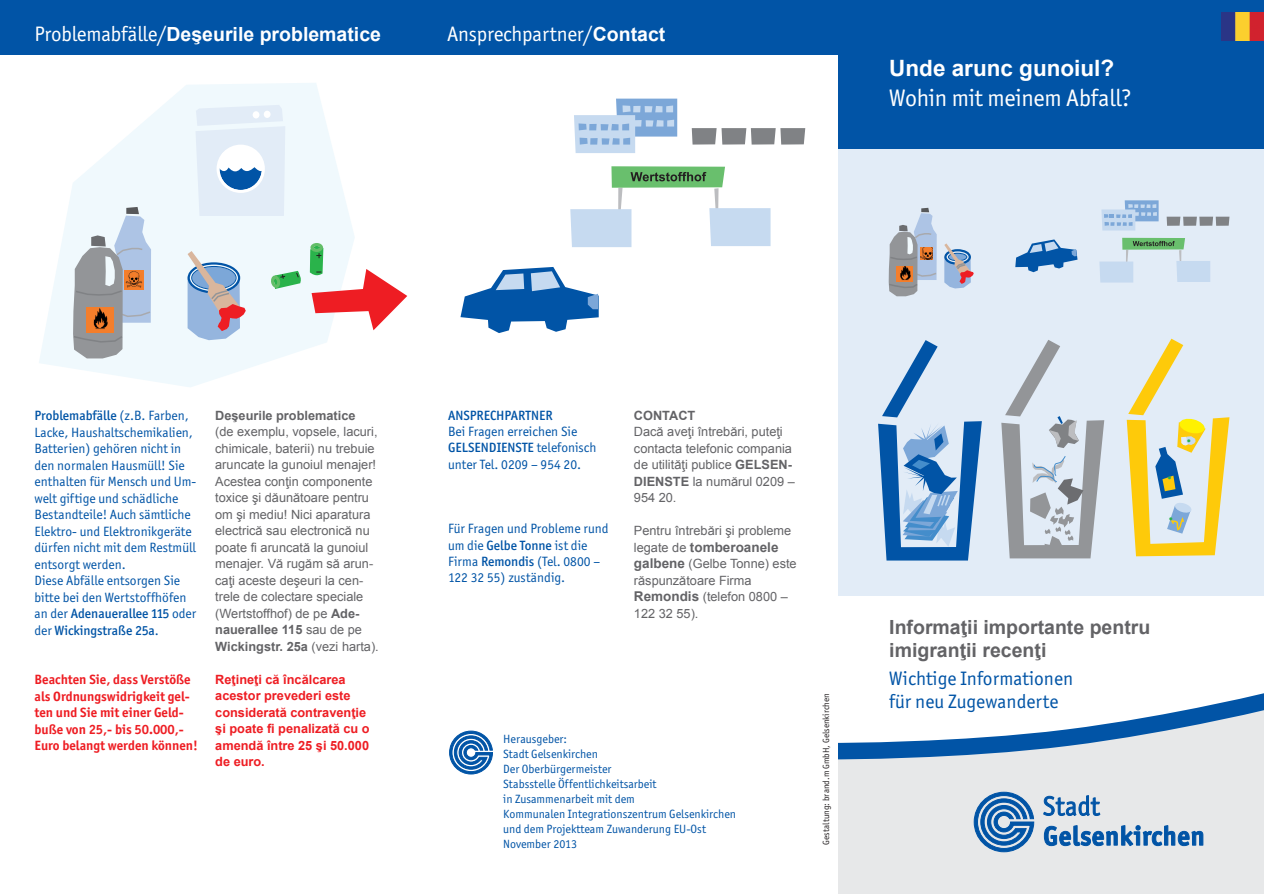
<style>
.page{position:relative;width:1264px;height:894px;background:#fff}
.page>*{position:absolute;margin:0;border:0;box-sizing:border-box;transform-origin:0 0}
.t1{font:24px "Officina Sans ITC Std";letter-spacing:-.01em;color:#fff}
.t2{font:700 22.5px "Arial";color:#fff}
.t3{font:21px "Officina Sans ITC Std";letter-spacing:-.01em;color:#fff}
.t4{font:21px/40.7px "Officina Sans ITC Std";color:#2ab34b}
.t5{font:700 19.5px/22.5px "Arial";color:#636366}
.t6{font:19.5px/22.5px "Officina Sans ITC Std";color:#0154a6}
.t7{font:700 19.5px "Arial";color:#fff}
.t8{font:13.5px/16.5px "Officina Sans ITC Std";color:#0154a6}
.t9{font:700 13.5px/16.5px "Officina Sans ITC Std";color:#ee1d23}
.t10{font:700 13.5px "Arial";color:#636366}
.t11{font:500 13.5px "Officina Sans ITC Std";color:#0154a6}
.t12{font:12.75px/16.5px "Arial";color:#636366}
.t13{font:700 12.75px/16.5px "Arial";color:#ee1d23}
.t14{font:700 12.75px "Arial";color:#636366}
.t15{font:12px/15px "Officina Sans ITC Std";color:#0154a6}
.t16{font:9px "Officina Sans ITC Std";color:#231f20}
.s1{font-family:"Officina Sans ITC Std";font-weight:400;font-size:21px}
.s2{font-family:"Arial";font-weight:700;font-size:19.5px}
.s3{font-weight:500}
.s4{font-weight:700}
.s5{font-weight:400;font-size:12.75px}
.s6{font-weight:700;font-size:13.5px}
</style>
<div class="page">
<svg style="left:39px;top:83px;width:316px;height:304px;fill:#f0f9fd"></svg>
<div style="left:838px;top:149px;width:426px;height:447px;background:#e2ecf7"></div>
<div style="left:838px;top:0;width:426px;height:149px;background:#0154a6"></div>
<svg style="left:450px;top:731px;width:42px;height:43px"></svg>
<div style="left:838px;top:768px;width:426px;height:126px;background:#e7e8e9"></div>
<svg style="left:838px;top:693px;width:426px;height:75px"></svg>
<svg style="left:1044px;top:795px;width:159px;height:51px;background:#aac1d7"></svg>
<svg style="left:974px;top:792px;width:60px;height:60px;background:#6a97c4"></svg>
<svg style="left:186px;top:251px;width:60px;height:89px"></svg>
<svg style="left:72px;top:207px;width:80px;height:151px"></svg>
<svg style="left:270px;top:271px;width:31px;height:18px"></svg>
<svg style="left:310px;top:243px;width:97px;height:87px"></svg>
<svg style="left:460px;top:267px;width:139px;height:66px"></svg>
<svg style="left:195px;top:105px;width:90px;height:111px"></svg>
<div style="left:253px;top:111px;width:6px;height:7px;background:#fff;border-radius:50%"></div>
<div style="left:264px;top:111px;width:7px;height:7px;background:#fff;border-radius:50%"></div>
<svg style="left:692px;top:128px;width:113px;height:17px;background:#98999c"></svg>
<svg style="left:570px;top:166px;width:200px;height:81px"></svg>
<svg style="left:574px;top:99px;width:103px;height:54px"></svg>
<div style="left:0;top:0;width:846px;height:55px;background:#0154a6"></div>
<svg style="left:888px;top:208px;width:86px;height:88px"></svg>
<svg style="left:1015px;top:239px;width:62px;height:33px"></svg>
<svg style="left:1166px;top:217px;width:63px;height:9px"></svg>
<svg style="left:1099px;top:238px;width:111px;height:45px"></svg>
<svg style="left:1101px;top:200px;width:57px;height:30px"></svg>
<svg style="left:1127px;top:339px;width:102px;height:217px"></svg>
<svg style="left:1001px;top:340px;width:103px;height:218px"></svg>
<svg style="left:878px;top:340px;width:104px;height:220px"></svg>
<div style="left:1221px;top:13px;width:43px;height:28px;background:#d0232e"></div>
<img style="left:1221px;top:13px;width:29px;height:28px">
<h3 class="t7" style="left:34px;top:23px;width:348px"><span class="s1">Problemabfälle/</span>Deşeurile problematice</h3>
<h3 class="t3" style="left:447px;top:26px;width:220px">Ansprechpartner/<span class="s2">Contact</span></h3>
<h2 class="t2" style="left:889px;top:56px;width:226px">Unde arunc gunoiul?</h2>
<h1 class="t1" style="left:889px;top:90px;width:244px">Wohin mit meinem Abfall?</h1>
<p class="t8" style="left:34px;top:409px;width:163px"><span class="s3">Problemabfälle</span> (z.B. Farben,<br>Lacke, Haushaltschemikalien,<br>Batterien) gehören nicht in den normalen Hausmüll! Sie enthalten für Mensch und Um&shy;welt giftige und schädliche<br>Bestandteile! Auch sämtliche<br>Elektro- und Elektronikgeräte dürfen nicht mit dem Restmüll entsorgt werden.<br>Diese Abfälle entsorgen Sie bitte bei den Wertstoffhöfen an der <span class="s3">Adenauerallee 115</span> oder der <span class="s3">Wickingstraße 25a</span>.</p>
<p class="t9" style="left:35px;top:672px;width:165px">Beachten Sie, dass Verstöße als Ordnungswidrigkeit gel&shy;ten und Sie mit einer Geld&shy;buße von 25,- bis 50.000,-<br>Euro belangt werden können!</p>
<p class="t14" style="left:215px;top:408px;width:142px">Deşeurile problematice</p>
<p class="t12" style="left:215px;top:423px;width:165px">(de exemplu, vopsele, lacuri, chimicale, baterii) nu trebuie aruncate la gunoiul menajer!<br>Acestea conţin componente toxice şi dăunătoare pentru om şi mediu! Nici aparatura electrică sau electronică nu poate fi aruncată la gunoiul menajer. Vă rugăm să arun&shy;caţi aceste deşeuri la cen&shy;trele de colectare speciale (Wertstoffhof) de pe <span class="s4">ade&shy;nauerallee 115</span> sau de pe<br><span class="s4">Wickingstr. 25a</span> (vezi harta).</p>
<p class="t13" style="left:215px;top:671px;width:156px">Reţineţi că încălcarea acestor prevederi este considerată contravenţie şi poate fi penalizată cu o amendă între 25 şi 50.000 de euro.</p>
<p class="t11" style="left:448px;top:411px;width:106px">ANSPRECHPARTNER</p>
<p class="t8" style="left:448px;top:425px;width:150px">Bei Fragen erreichen Sie<br><span class="s3">GELSENDIENSTE</span> telefonisch unter Tel. 0209 – 954 20.</p>
<p class="t8" style="left:448px;top:522px;width:162px">Für Fragen und Probleme rund um die <span class="s3">Gelbe Tonne</span> ist die<br>Firma <span class="s3">Remondis</span> (Tel. 0800 –<br>122 32 55) zuständig.</p>
<p class="t14" style="left:634px;top:408px;width:63px">ContaCt</p>
<p class="t12" style="left:634px;top:423px;width:162px">Dacă aveţi întrebări, puteţi contacta telefonic compania de utilităţi publice <span class="s4">GELSEn-<br>DIEnStE</span> la numărul 0209 –<br>954 20.</p>
<p class="t12" style="left:634px;top:522px;width:159px">Pentru întrebări şi probleme</p>
<p class="t10" style="left:634px;top:539px;width:146px"><span class="s5">legate de</span> tomberoanele</p>
<p class="t12" style="left:634px;top:555px;width:164px"><span class="s6">galbene</span> (Gelbe Tonne) este răspunzătoare Firma<br><span class="s6">Remondis</span> (telefon 0800 –<br>122 32 55).</p>
<p class="t15" style="left:503px;top:733px;width:234px">Herausgeber:<br>Stadt Gelsenkirchen<br>Der Oberbürgermeister<br>Stabsstelle Öffentlichkeitsarbeit<br>in Zusammenarbeit mit dem<br>Kommunalen Integrationszentrum Gelsenkirchen und dem Projektteam Zuwanderung EU-Ost<br>November 2013</p>
<p class="t16" style="left:823px;top:845px;width:153px;rotate:-90deg">Gestaltung: brand.m GmbH, Gelsenkirchen</p>
<h3 class="t4" style="left:1166px;top:454px;width:9px">. .</h3>
<h3 class="t4" style="left:1186px;top:417px;width:8px">.</h3>
<h3 class="t5" style="left:889px;top:616px;width:263px">Informaţii importante pentru imigranţii recenţi</h3>
<h3 class="t6" style="left:889px;top:669px;width:185px">Wichtige Informationen für neu Zugewanderte</h3>
</div>
